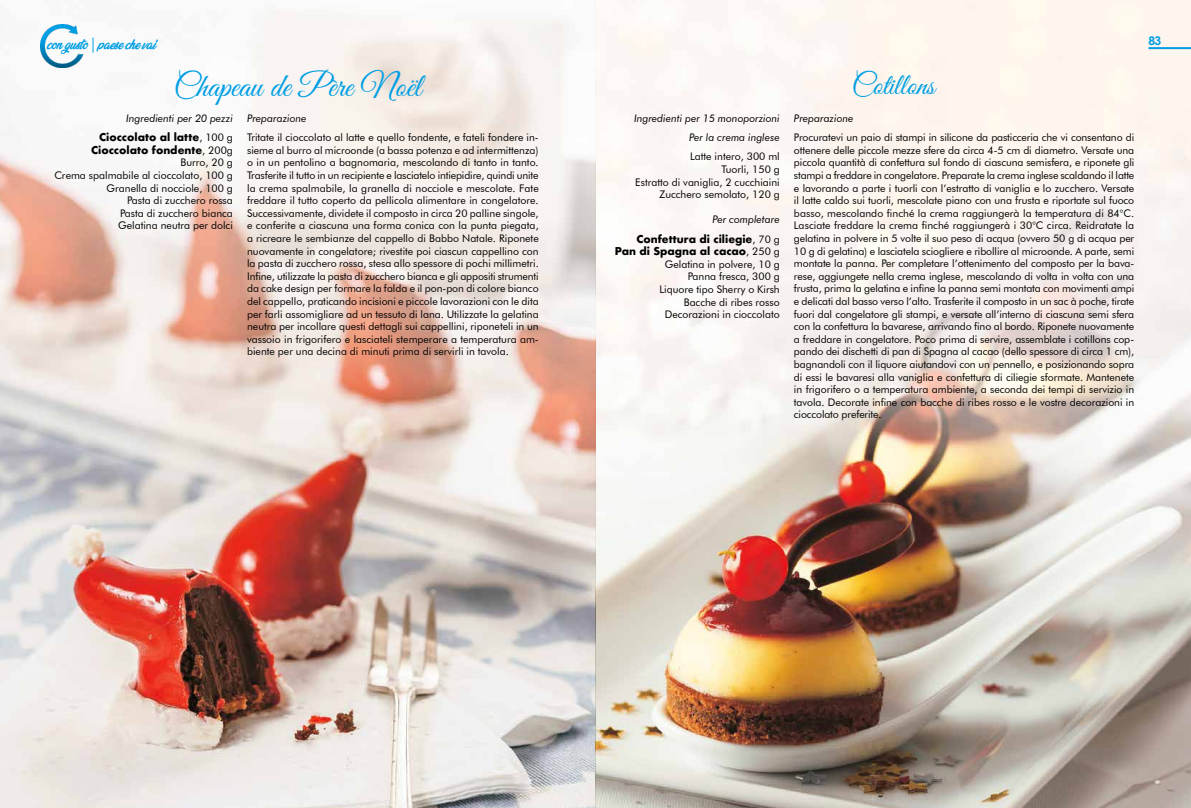
<style>
.page{position:relative;width:1191px;height:808px;background:#fff}
.page>*{position:absolute;margin:0;border:0;box-sizing:border-box;transform-origin:0 0}
.t1{font:33px "Great Vibes";color:#009ee3}
.t2{font:30px "Great Vibes";color:#009ee3}
.t3{font:700 12px "Century Gothic";color:#009ee3}
.t4{font:11px "Vegan Style";color:#009ee3}
.t5{font:10.5px/12.6px "Futura BT";color:#000;text-align:right}
.t6{font:italic 10.5px/19.2px "Futura BT";color:#000;text-align:right}
.t7{font:700 10.5px/12.6px "Futura";color:#000;text-align:right}
.s1{font-family:"Futura BT";font-weight:400}
</style>
<div class="page">
<img style="left:0;top:0;width:1191px;height:808px">
<hr style="left:1148px;top:47px;width:43px;height:2px;background:#009ee3">
<svg style="left:92px;top:38px;width:1px;height:15px"></svg>
<img style="left:40px;top:25px;width:43px;height:43px">
<p class="t4" style="left:47px;top:39px;width:110px">con gusto paese che vai</p>
<h1 class="t1" style="left:174px;top:68px;width:249px">Chapeau de Père Noël</h1>
<h2 class="t2" style="left:851px;top:68px;width:85px">Cotillons</h2>
<p class="t6" style="left:126px;top:108px;width:108px">Ingredienti per 20 pezzi</p>
<p class="t7" style="left:91px;top:131px;width:143px">Cioccolato al latte<span class="s1">, 100 g<br></span>Cioccolato fondente<span class="s1">, 200g</span></p>
<p class="t5" style="left:54px;top:156px;width:180px">Burro, 20 g<br>Crema spalmabile al cioccolato, 100 g<br>Granella di nocciole, 100 g<br>Pasta di zucchero rossa<br>Pasta di zucchero bianca<br>Gelatina neutra per dolci</p>
<p class="t6" style="left:634px;top:108px;width:147px">Ingredienti per 15 monoporzioni<br>Per la crema inglese</p>
<p class="t5" style="left:635px;top:150px;width:146px">Latte intero, 300 ml<br>Tuorli, 150 g<br>Estratto di vaniglia, 2 cucchiaini<br>Zucchero semolato, 120 g</p>
<p class="t6" style="left:712px;top:210px;width:69px">Per completare</p>
<p class="t7" style="left:614px;top:232px;width:167px">Confettura di ciliegie<span class="s1">, 70 g<br></span>Pan di Spagna al cacao<span class="s1">, 250 g</span></p>
<p class="t5" style="left:659px;top:258px;width:122px">Gelatina in polvere, 10 g<br>Panna fresca, 300 g<br>Liquore tipo Sherry o Kirsh<br>Bacche di ribes rosso<br>Decorazioni in cioccolato</p>
<p class="t6" style="left:247px;top:108px;width:61px">Preparazione</p>
<p class="t5" style="left:247px;top:131px;width:293px;text-align:justify">Tritate il cioccolato al latte e quello fondente, e fateli fondere in&shy;sieme al burro al microonde (a bassa potenza e ad intermittenza) o in un pentolino a bagnomaria, mescolando di tanto in tanto.<br>Trasferite il tutto in un recipiente e lasciatelo intiepidire, quindi unite la crema spalmabile, la granella di nocciole e mescolate. Fate freddare il tutto coperto da pellicola alimentare in congelatore.<br>Successivamente, dividete il composto in circa 20 palline singole, e conferite a ciascuna una forma conica con la punta piegata, a ricreare le sembianze del cappello di Babbo Natale. Riponete nuovamente in congelatore; rivestite poi ciascun cappellino con la pasta di zucchero rossa, stesa allo spessore di pochi millimetri.<br>Infine, utilizzate la pasta di zucchero bianca e gli appositi strumenti da cake design per formare la falda e il pon-pon di colore bianco del cappello, praticando incisioni e piccole lavorazioni con le dita per farli assomigliare ad un tessuto di lana. Utilizzate la gelatina neutra per incollare questi dettagli sui cappellini, riponeteli in un vassoio in frigorifero e lasciateli stemperare a temperatura am&shy;biente per una decina di minuti prima di servirli in tavola.</p>
<p class="t6" style="left:794px;top:108px;width:61px">Preparazione</p>
<p class="t5" style="left:794px;top:131px;width:342px;text-align:justify">Procuratevi un paio di stampi in silicone da pasticceria che vi consentano di ottenere delle piccole mezze sfere da circa 4-5 cm di diametro. Versate una piccola quantità di confettura sul fondo di ciascuna semisfera, e riponete gli stampi a freddare in congelatore. Preparate la crema inglese scaldando il latte e lavorando a parte i tuorli con l’estratto di vaniglia e lo zucchero. Versate il latte caldo sui tuorli, mescolate piano con una frusta e riportate sul fuoco basso, mescolando finché la crema raggiungerà la temperatura di 84°C.<br>Lasciate freddare la crema finché raggiungerà i 30°C circa. Reidratate la gelatina in polvere in 5 volte il suo peso di acqua (ovvero 50 g di acqua per 10 g di gelatina) e lasciatela sciogliere e ribollire al microonde. A parte, semi montate la panna. Per completare l’ottenimento del composto per la bava&shy;rese, aggiungete nella crema inglese, mescolando di volta in volta con una frusta, prima la gelatina e infine la panna semi montata con movimenti ampi e delicati dal basso verso l’alto. Trasferite il composto in un sac à poche, tirate fuori dal congelatore gli stampi, e versate all’interno di ciascuna semi sfera con la confettura la bavarese, arrivando fino al bordo. Riponete nuovamente a freddare in congelatore. Poco prima di servire, assemblate i cotillons cop&shy;pando dei dischetti di pan di Spagna al cacao (dello spessore di circa 1 cm), bagnandoli con il liquore aiutandovi con un pennello, e posizionando sopra di essi le bavaresi alla vaniglia e confettura di ciliegie sformate. Mantenete in frigorifero o a temperatura ambiente, a seconda dei tempi di servizio in tavola. Decorate infine con bacche di ribes rosso e le vostre decorazioni in cioccolato preferite.</p>
<p class="t3" style="left:1148px;top:33px;width:14px">83</p>
</div>
